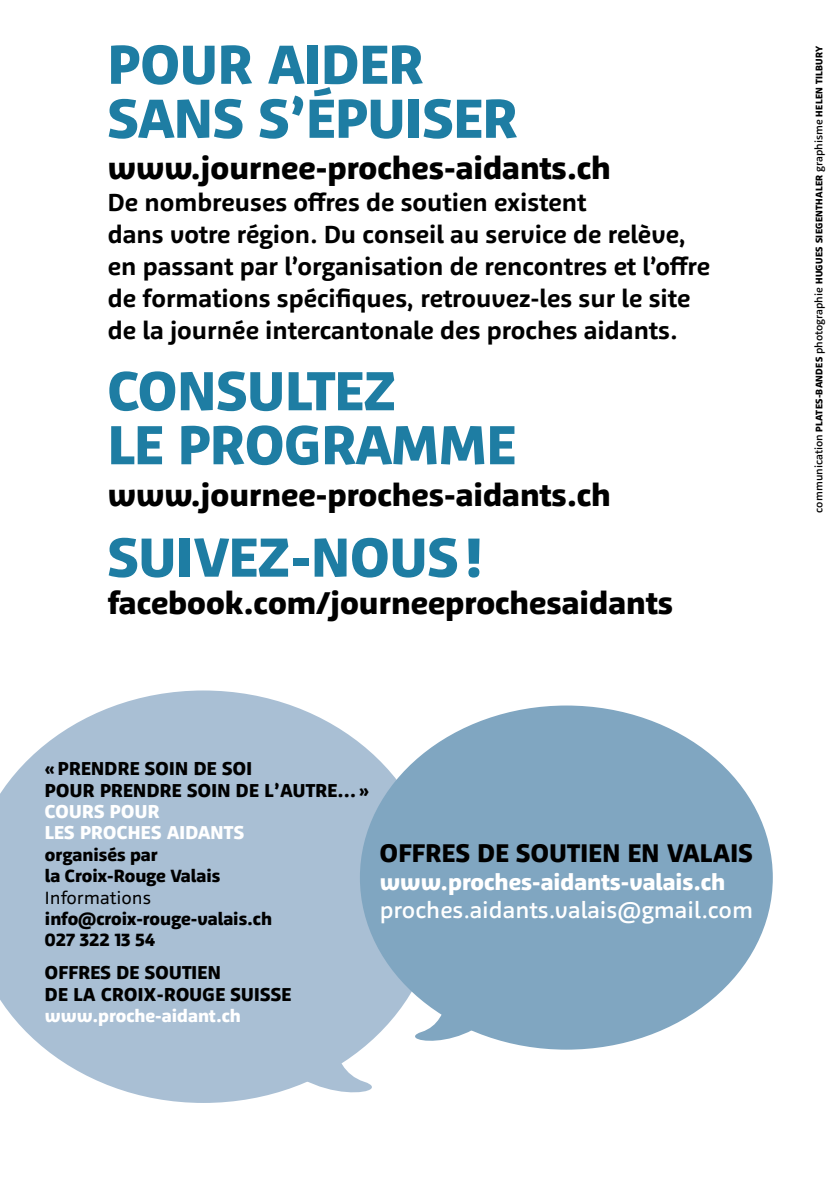
<style>
.page{position:relative;width:840px;height:1191px;background:#fff}
.page>*{position:absolute;margin:0;border:0;box-sizing:border-box;transform-origin:0 0}
.t1{font:800 56px/54px "Agile";letter-spacing:.01em;color:#1e7da3}
.t2{font:800 32px "Agile";color:#000}
.t3{font:800 26px "Agile";letter-spacing:.02em;color:#000}
.t4{font:700 25px/32px "Agile";color:#000}
.t5{font:500 23.2px "Agile";color:#fff}
.t6{font:800 23.2px "Agile";color:#fff}
.t7{font:800 19px/21.4px "Agile";letter-spacing:.02em;color:#000}
.t8{font:800 19px/21.4px "Agile";letter-spacing:.02em;color:#fff}
.t9{font:800 18px/21.4px "Agile";color:#000}
.t10{font:800 18px "Agile";color:#fff}
.t11{font:18px "Agile";color:#000}
.t12{font:800 9.8px "Agile";letter-spacing:.04em;color:#000}
.s1{font-weight:500;font-size:10.8px}
</style>
<div class="page">
<svg style="left:0;top:690px;width:396px;height:413px;background:#b3c6d9"></svg>
<div style="left:360px;top:705px;width:412px;height:344px;background:#80a6c1;border-radius:50%"></div>
<svg style="left:255px;top:972px;width:257px;height:131px"></svg>
<h1 class="t1" style="left:108px;top:37px;width:410px">POUR AIDER<br>SANS S’ÉPUISER</h1>
<p class="t2" style="left:108px;top:149px;width:504px">www.journee-proches-aidants.ch</p>
<p class="t4" style="left:108px;top:186px;width:603px">De nombreuses offres de soutien existent<br>dans votre région. Du conseil au service de relève, en passant par l’organisation de rencontres et l’offre de formations spécifiques, retrouvez-les sur le site de la journée intercantonale des proches aidants.</p>
<h1 class="t1" style="left:108px;top:364px;width:409px">CONSULTEZ<br>LE PROGRAMME</h1>
<p class="t2" style="left:108px;top:475px;width:504px">www.journee-proches-aidants.ch</p>
<h1 class="t1" style="left:108px;top:530px;width:376px">SUIVEZ-NOUS !</h1>
<p class="t2" style="left:108px;top:584px;width:566px">facebook.com/journeeprochesaidants</p>
<p class="t7" style="left:45px;top:758px;width:325px">« PRENDRE SOIN DE SOI<br>POUR PRENDRE SOIN DE L’AUTRE… »</p>
<p class="t8" style="left:45px;top:800px;width:201px">COURS POUR<br>LES PROCHES AIDANTS</p>
<p class="t9" style="left:45px;top:843px;width:177px">organisés par<br>la Croix-Rouge Valais</p>
<p class="t11" style="left:45px;top:886px;width:108px">Informations</p>
<p class="t9" style="left:45px;top:908px;width:228px">info@croix-rouge-valais.ch<br>027 322 13 54</p>
<p class="t7" style="left:45px;top:961px;width:248px">OFFRES DE SOUTIEN<br>DE LA CROIX-ROUGE SUISSE</p>
<p class="t10" style="left:45px;top:1005px;width:197px">www.proche-aidant.ch</p>
<p class="t3" style="left:379px;top:837px;width:374px">OFFRES DE SOUTIEN EN VALAIS</p>
<p class="t6" style="left:379px;top:868px;width:347px">www.proches-aidants-valais.ch</p>
<p class="t5" style="left:379px;top:896px;width:374px">proches.aidants.valais@gmail.com</p>
<p class="t12" style="left:812px;top:512px;width:468px;rotate:-90deg"><span class="s1">communication</span> PLATES-BANDES <span class="s1">photographie</span> HUGUES SIEGENTHALER <span class="s1">graphisme</span> HELEN TILBURY</p>
</div>
